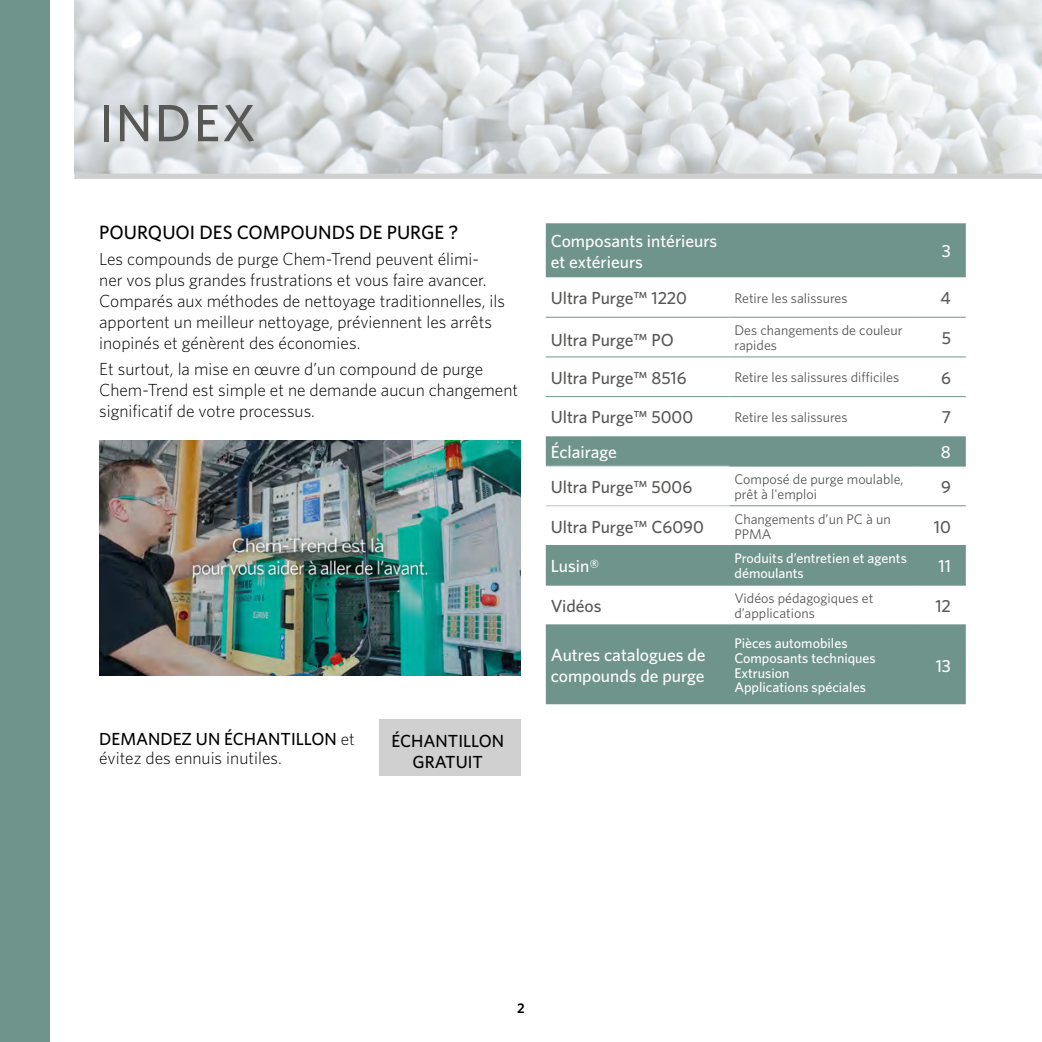
<style>
.page{position:relative;width:1042px;height:1042px;background:#fff}
.page>*{position:absolute;margin:0;border:0;box-sizing:border-box;transform-origin:0 0}
.t1{font:500 52.5px "Whitney";letter-spacing:.04em;color:#575756}
.t2{font:500 19.25px "Whitney";color:#000}
.t3{font:300 17.5px/21px "Whitney";color:#000}
.t4{font:500 17.5px "Whitney";color:#575756}
.t5{font:500 17.5px/21px "Whitney";color:#fff}
.t6{font:500 17.5px/21px "Whitney";color:#000;text-align:center}
.t7{font:14px/14.9px "Whitney";color:#575756}
.t8{font:500 14px/14.9px "Whitney";color:#fff}
.t9{font:600 14px "Whitney";color:#000}
.s1{font-weight:500}
</style>
<div class="page">
<div style="left:0;top:0;width:50px;height:1042px;background:#6f948b"></div>
<img style="left:74px;top:0;width:968px;height:174px">
<div style="left:74px;top:174px;width:968px;height:5px;background:#d0d0d0"></div>
<div style="left:546px;top:223px;width:420px;height:481px;background:#6f948b"></div>
<svg style="left:546px;top:277px;width:420px;height:347px"></svg>
<hr style="left:546px;top:317px;width:183px;height:1px;background:#6f948b">
<hr style="left:729px;top:317px;width:183px;height:1px;background:#6f948b">
<hr style="left:912px;top:317px;width:54px;height:1px;background:#6f948b">
<hr style="left:546px;top:357px;width:183px;height:1px;background:#6f948b">
<hr style="left:729px;top:357px;width:183px;height:1px;background:#6f948b">
<hr style="left:912px;top:357px;width:54px;height:1px;background:#6f948b">
<hr style="left:546px;top:396px;width:183px;height:1px;background:#6f948b">
<hr style="left:729px;top:396px;width:183px;height:1px;background:#6f948b">
<hr style="left:912px;top:396px;width:54px;height:1px;background:#6f948b">
<hr style="left:546px;top:466px;width:183px;height:1px;background:#b5c8c3">
<hr style="left:729px;top:466px;width:183px;height:1px;background:#6f948b">
<hr style="left:912px;top:466px;width:54px;height:1px;background:#6f948b">
<hr style="left:546px;top:505px;width:183px;height:1px;background:#b5c8c3">
<hr style="left:729px;top:505px;width:183px;height:1px;background:#6f948b">
<hr style="left:912px;top:505px;width:54px;height:1px;background:#6f948b">
<hr style="left:546px;top:545px;width:183px;height:1px;background:#6f948b">
<hr style="left:729px;top:545px;width:183px;height:1px;background:#6f948b">
<hr style="left:912px;top:545px;width:54px;height:1px;background:#6f948b">
<hr style="left:546px;top:585px;width:183px;height:1px;background:#6f948b">
<hr style="left:729px;top:585px;width:183px;height:1px;background:#6f948b">
<hr style="left:912px;top:585px;width:54px;height:1px;background:#6f948b">
<hr style="left:546px;top:624px;width:183px;height:1px;background:#6f948b">
<hr style="left:729px;top:624px;width:183px;height:1px;background:#6f948b">
<hr style="left:912px;top:624px;width:54px;height:1px;background:#6f948b">
<img style="left:99px;top:440px;width:422px;height:235px">
<div style="left:379px;top:719px;width:142px;height:56px;background:#d0d0d0"></div>
<h1 class="t1" style="left:99px;top:88px;width:158px">INDEX</h1>
<p class="t2" style="left:99px;top:219px;width:361px">POURQUOI DES COMPOUNDS DE PURGE ?</p>
<p class="t3" style="left:99px;top:247px;width:407px">Les compounds de purge Chem-Trend peuvent élimi&shy;ner vos plus grandes frustrations et vous faire avancer.<br>Comparés aux méthodes de nettoyage traditionnelles, ils apportent un meilleur nettoyage, préviennent les arrêts inopinés et génèrent des économies.</p>
<p class="t3" style="left:99px;top:357px;width:420px">Et surtout, la mise en œuvre d’un compound de purge<br>Chem-Trend est simple et ne demande aucun changement significatif de votre processus.</p>
<p class="t3" style="left:99px;top:728px;width:257px;line-height:19.2px"><span class="s1">DEMANDEZ UN ÉCHANTILLON</span> et évitez des ennuis inutiles.</p>
<p class="t6" style="left:391px;top:730px;width:114px">ÉCHANTILLON<br>GRATUIT</p>
<p class="t5" style="left:551px;top:230px;width:168px">Composants intérieurs et extérieurs</p>
<p class="t5" style="left:942px;top:240px;width:10px">3</p>
<p class="t4" style="left:551px;top:287px;width:138px">Ultra Purge™ 1220</p>
<p class="t7" style="left:734px;top:290px;width:115px">Retire les salissures</p>
<p class="t4" style="left:940px;top:287px;width:12px">4</p>
<p class="t4" style="left:551px;top:328px;width:125px">Ultra Purge™ PO</p>
<p class="t7" style="left:734px;top:323px;width:170px">Des changements de couleur rapides</p>
<p class="t4" style="left:941px;top:326px;width:11px">5</p>
<p class="t4" style="left:551px;top:366px;width:137px">Ultra Purge™ 8516</p>
<p class="t7" style="left:734px;top:370px;width:166px">Retire les salissures difficiles</p>
<p class="t4" style="left:941px;top:366px;width:11px">6</p>
<p class="t4" style="left:551px;top:406px;width:144px">Ultra Purge™ 5000</p>
<p class="t7" style="left:734px;top:409px;width:115px">Retire les salissures</p>
<p class="t4" style="left:941px;top:406px;width:11px">7</p>
<p class="t5" style="left:551px;top:441px;width:68px">Éclairage</p>
<p class="t5" style="left:941px;top:441px;width:11px">8</p>
<p class="t4" style="left:551px;top:475px;width:143px">Ultra Purge™ 5006</p>
<p class="t7" style="left:734px;top:471px;width:171px">Composé de purge moulable, prêt à l'emploi</p>
<p class="t4" style="left:941px;top:475px;width:11px">9</p>
<p class="t4" style="left:551px;top:515px;width:155px">Ultra Purge™ C6090</p>
<p class="t7" style="left:734px;top:511px;width:158px">Changements d’un PC à un<br>PPMA</p>
<p class="t4" style="left:934px;top:515px;width:19px">10</p>
<p class="t5" style="left:551px;top:555px;width:50px">Lusin®</p>
<p class="t8" style="left:734px;top:551px;width:174px">Produits d’entretien et agents démoulants</p>
<p class="t5" style="left:938px;top:555px;width:14px">11</p>
<p class="t4" style="left:551px;top:594px;width:52px">Vidéos</p>
<p class="t7" style="left:734px;top:590px;width:140px">Vidéos pédagogiques et d’applications</p>
<p class="t4" style="left:935px;top:594px;width:17px">12</p>
<p class="t5" style="left:551px;top:644px;width:156px">Autres catalogues de compounds de purge</p>
<p class="t8" style="left:734px;top:635px;width:143px">Pièces automobiles<br>Composants techniques<br>Extrusion<br>Applications spéciales</p>
<p class="t5" style="left:935px;top:655px;width:17px">13</p>
<p class="t9" style="left:517px;top:998px;width:9px">2</p>
</div>
